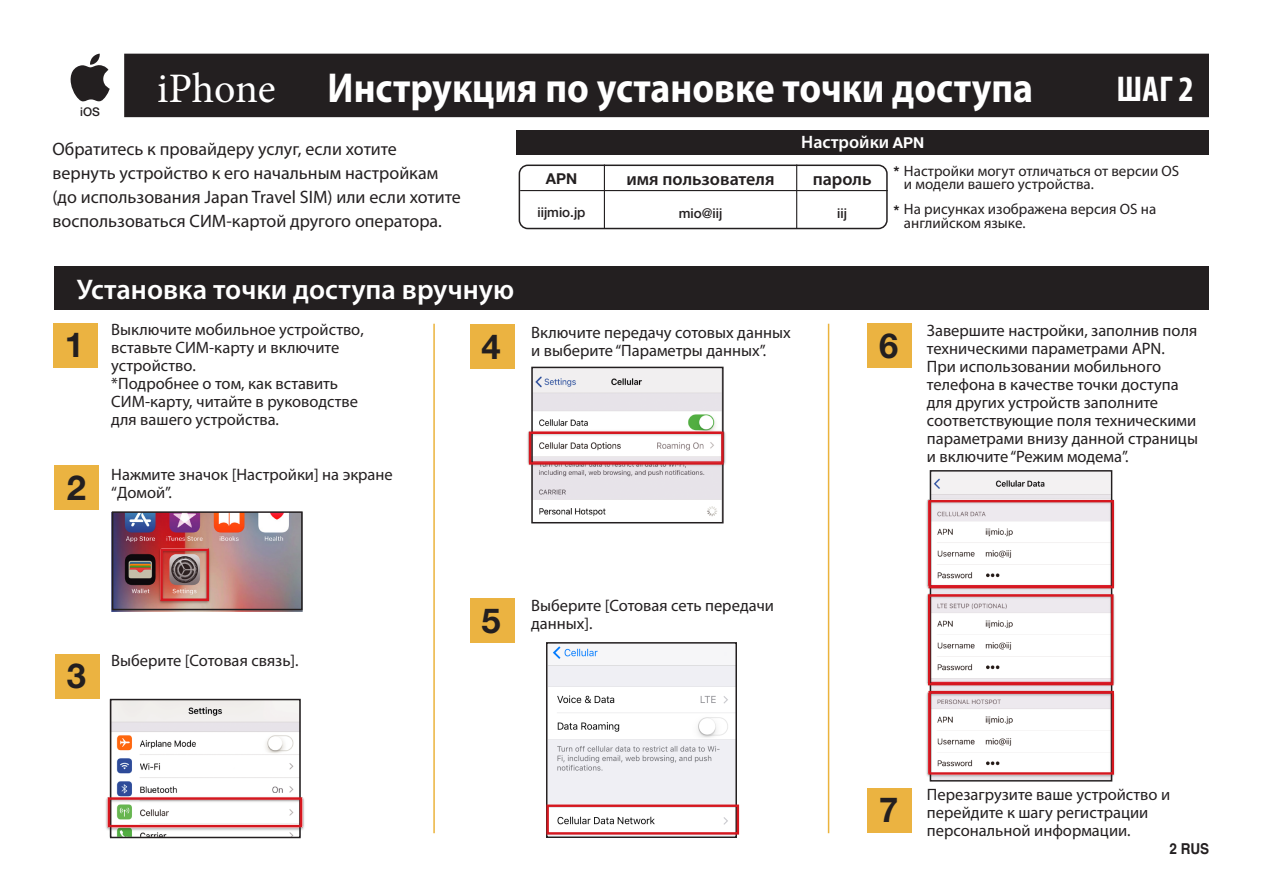
<style>
.page{position:relative;width:1263px;height:893px;background:#fff}
.page>*{position:absolute;margin:0;border:0;box-sizing:border-box;transform-origin:0 0}
.t1{font:700 42px "Myriad Pro";color:#fff;scale:.9 1}
.t2{font:700 condensed 36px "Myriad Pro";color:#fff}
.t3{font:700 34.5px "Helvetica Neue LT Std";color:#231f20}
.t4{font:600 28.5px "Myriad Pro";color:#fff}
.t5{font:18px/24px "Myriad Pro";color:#231f20}
.t6{font:600 18px "Myriad Pro";color:#231f20}
.t7{font:600 18px "Myriad Pro";color:#fff}
.t8{font:16.5px/18px "Myriad Pro";color:#231f20}
.t9{font:15px/13.5px "Myriad Pro";color:#231f20}
.t10{font:700 15px "Helvetica";color:#231f20;scale:.9 1}
.t11{font:700 15px "Helvetica Neue LT Std";color:#231f20}
.t12{font:500 13.5px "Helvetica Neue LT Std";color:#231f20}
.t13{font:500 12px "Helvetica Neue LT Std";color:#231f20}
.s1{font-family:"Minion Pro";font-weight:400}
.s2{font-family:"Helvetica Neue LT Std";font-weight:700;font-size:15px}
.s3{font-family:"Helvetica Neue LT Std";font-weight:700}
</style>
<div class="page">
<div style="left:125px;top:54px;width:1083px;height:62px;background:#231f20"></div>
<div style="left:124px;top:54px;width:1085px;height:63px;border:2px solid #231f20"></div>
<hr style="left:433px;top:324px;width:2px;height:509px;background:#ebb33c">
<hr style="left:828px;top:324px;width:1px;height:509px;background:#ebb33c">
<div style="left:54px;top:266px;width:1155px;height:44px;background:#231f20"></div>
<div style="left:54px;top:323px;width:44px;height:44px;background:#ebb341"></div>
<div style="left:470px;top:325px;width:44px;height:44px;background:#ebb341"></div>
<div style="left:470px;top:598px;width:44px;height:44px;background:#ebb341"></div>
<div style="left:868px;top:324px;width:44px;height:44px;background:#ebb341"></div>
<div style="left:54px;top:466px;width:45px;height:44px;background:#ebb341"></div>
<div style="left:55px;top:654px;width:44px;height:44px;background:#ebb341"></div>
<svg style="left:70px;top:54px;width:40px;height:47px"></svg>
<div style="left:517px;top:131px;width:692px;height:24px;background:#231f20"></div>
<img style="left:111px;top:513px;width:192px;height:99px">
<div style="left:112px;top:511px;width:191px;height:99px;border:2px solid #231f20"></div>
<img style="left:106px;top:699px;width:198px;height:137px">
<div style="left:110px;top:699px;width:191px;height:139px;border:2px solid #231f20"></div>
<div style="left:108px;top:797px;width:194px;height:30px;border:2px solid #d5171f"></div>
<div style="left:160px;top:549px;width:49px;height:52px;border:2px solid #d5171f"></div>
<img style="left:527px;top:370px;width:199px;height:147px">
<div style="left:531px;top:367px;width:193px;height:156px;border:2px solid #231f20"></div>
<div style="left:529px;top:432px;width:195px;height:33px;border:2px solid #d5171f"></div>
<img style="left:926px;top:471px;width:189px;height:310px">
<div style="left:930px;top:470px;width:182px;height:311px;border:1px solid #231f20"></div>
<div style="left:928px;top:500px;width:186px;height:88px;border:2px solid #d5171f"></div>
<div style="left:928px;top:594px;width:185px;height:91px;border:2px solid #d5171f"></div>
<div style="left:928px;top:691px;width:186px;height:84px;border:2px solid #d5171f"></div>
<img style="left:549px;top:646px;width:185px;height:179px">
<div style="left:546px;top:642px;width:191px;height:196px;border:2px solid #231f20"></div>
<div style="left:546px;top:804px;width:193px;height:31px;border:2px solid #d5171f"></div>
<div style="left:868px;top:788px;width:44px;height:44px;background:#ebb341"></div>
<hr style="left:520px;top:190px;width:368px;height:1px;background:#231f20">
<hr style="left:796px;top:165px;width:1px;height:63px;background:#231f20">
<hr style="left:604px;top:165px;width:1px;height:63px;background:#231f20">
<div style="left:519px;top:165px;width:369px;height:64px;border:2px solid #231f20;border-radius:9px"></div>
<p class="t1" style="left:157px;top:60px;width:975px"><span class="s1">iPhone</span> Инструкция по установке точки доступа</p>
<p class="t5" style="left:52px;top:137px;width:410px">Обратитесь к провайдеру услуг, если хотите вернуть устройство к его начальным настройкам (до использования Japan Travel SIM) или если хотите воспользоваться СИМ-картой другого оператора.</p>
<p class="t2" style="left:1117px;top:67px;width:79px">ШАГ 2</p>
<p class="t13" style="left:80px;top:104px;width:21px">iOS</p>
<p class="t7" style="left:801px;top:130px;width:125px">Настройки <span class="s2">APN</span></p>
<p class="t9" style="left:893px;top:164px;width:287px"><span class="s3">*</span> Настройки могут отличаться от версии OS</p>
<p class="t9" style="left:904px;top:177px;width:191px">и модели вашего устройства.</p>
<p class="t9" style="left:904px;top:202px;width:254px;text-indent:-10px"><span class="s3">*</span> На рисунках изображена версия OS на английском языке.</p>
<p class="t11" style="left:546px;top:170px;width:33px">APN</p>
<p class="t12" style="left:537px;top:204px;width:50px">iijmio.jp</p>
<p class="t6" style="left:626px;top:167px;width:150px">имя пользователя</p>
<p class="t12" style="left:679px;top:205px;width:45px">mio@iij</p>
<p class="t6" style="left:813px;top:167px;width:60px">пароль</p>
<p class="t12" style="left:837px;top:205px;width:11px">iij</p>
<p class="t4" style="left:77px;top:272px;width:439px">Установка точки доступа вручную</p>
<p class="t8" style="left:111px;top:321px;width:254px">Выключите мобильное устройство,</p>
<p class="t8" style="left:111px;top:339px;width:229px">вставьте СИМ-карту и включите</p>
<p class="t8" style="left:111px;top:357px;width:86px">устройство.</p>
<p class="t8" style="left:111px;top:375px;width:228px">*Подробнее о том, как вставить</p>
<p class="t8" style="left:111px;top:393px;width:248px">СИМ-карту, читайте в руководстве</p>
<p class="t8" style="left:111px;top:411px;width:169px">для вашего устройства.</p>
<p class="t3" style="left:65px;top:324px;width:21px">1</p>
<p class="t3" style="left:481px;top:325px;width:21px">4</p>
<p class="t3" style="left:67px;top:466px;width:21px">2</p>
<p class="t8" style="left:111px;top:465px;width:283px">Нажмите значок [Настройки] на экране “Домой”.</p>
<p class="t8" style="left:531px;top:323px;width:261px">Включите передачу сотовых данных и выберите “Параметры данных”.</p>
<p class="t3" style="left:67px;top:654px;width:21px">3</p>
<p class="t8" style="left:111px;top:652px;width:189px">Выберите [Сотовая связь].</p>
<p class="t3" style="left:481px;top:599px;width:21px">5</p>
<p class="t8" style="left:531px;top:596px;width:244px">Выберите [Сотовая сеть передачи данных].</p>
<p class="t3" style="left:879px;top:324px;width:21px">6</p>
<p class="t8" style="left:927px;top:321px;width:272px">Завершите настройки, заполнив поля техническими параметрами APN.</p>
<p class="t8" style="left:927px;top:357px;width:273px">При использовании мобильного телефона в качестве точки доступа для других устройств заполните соответствующие поля техническими параметрами внизу данной страницы и включите “Режим модема”.</p>
<p class="t3" style="left:879px;top:789px;width:21px">7</p>
<p class="t8" style="left:927px;top:786px;width:245px">Перезагрузите ваше устройство и</p>
<p class="t8" style="left:927px;top:804px;width:223px">перейдите к шагу регистрации персональной информации.</p>
<p class="t10" style="left:1169px;top:840px;width:46px">2 RUS</p>
</div>
